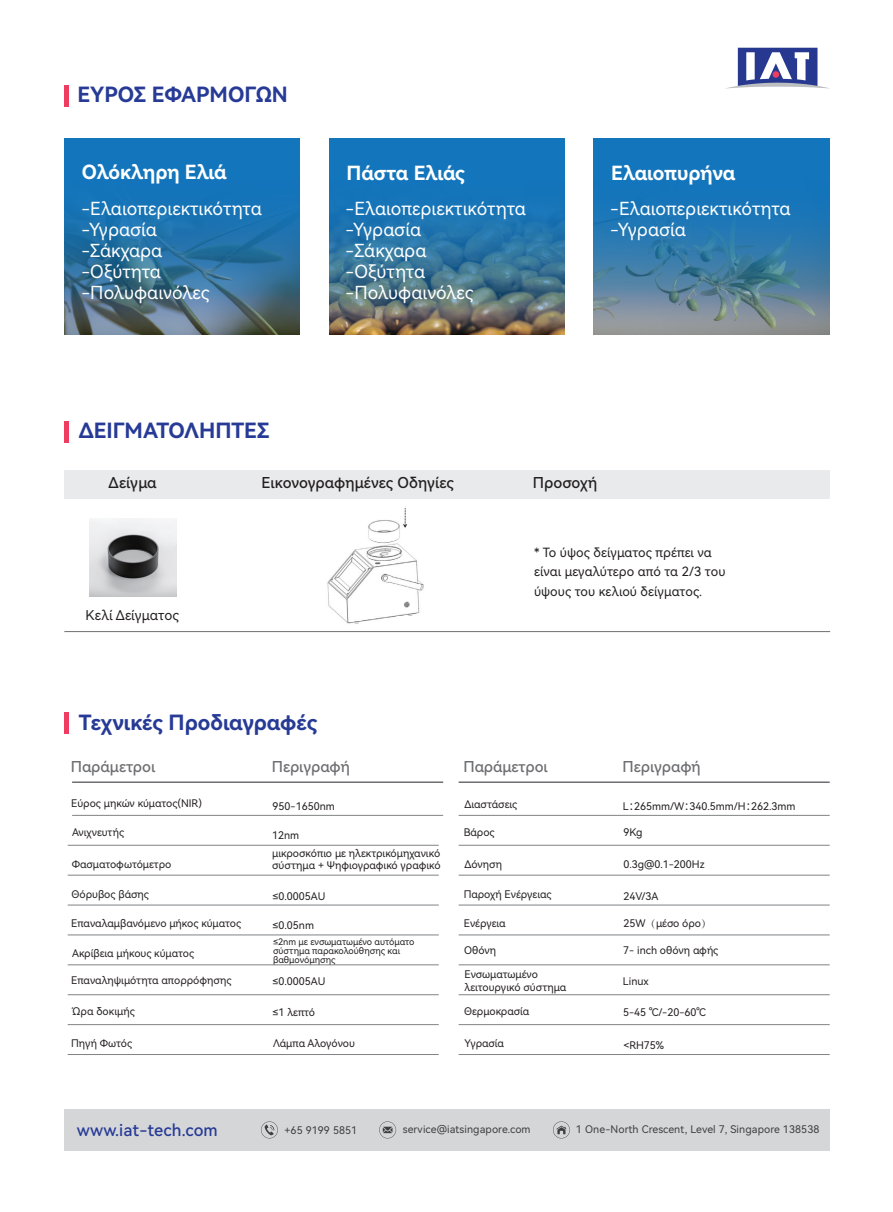
<style>
.page{position:relative;width:893px;height:1212px;background:#fff}
.page>*{position:absolute;margin:0;border:0;box-sizing:border-box;transform-origin:0 0}
.t1{font:21px "Harmony OS Sans Bold";color:#263a96}
.t2{font:19.5px "Harmony OS Sans Bold";color:#fff}
.t3{font:18px/21.1px "Harmony OS Sans";letter-spacing:.005em;color:#fff}
.t4{font:16.5px "Harmony OS Sans Medium";letter-spacing:.01em;color:#263a96}
.t5{font:15px "Harmony OS Sans Medium";color:#6d6e71}
.t6{font:15px "Harmony OS Sans Medium";letter-spacing:.005em;color:#231f20}
.t7{font:13.5px "Harmony OS Sans";letter-spacing:.005em;color:#231f20}
.t8{font:12.75px/19.5px "Harmony OS Sans";letter-spacing:.005em;color:#231f20}
.t9{font:10.5px/12.6px "Harmony OS Sans";color:#231f20}
.t10{font:10.5px "Harmony OS Sans";letter-spacing:.01em;color:#3f3f40}
.t11{font:9px/9px "Harmony OS Sans";color:#231f20}
.s1{font-family:"Source Han Sans CN"}
.s2{font-family:"Adobe Song Std";font-weight:300}
</style>
<div class="page">
<hr style="left:72px;top:781px;width:371px;height:2px;background:#6d6e71">
<hr style="left:459px;top:781px;width:371px;height:2px;background:#6d6e71">
<hr style="left:72px;top:815px;width:371px;height:1px;background:#818386">
<hr style="left:68px;top:845px;width:371px;height:1px;background:#818386">
<hr style="left:459px;top:815px;width:371px;height:1px;background:#818386">
<hr style="left:459px;top:845px;width:371px;height:1px;background:#818386">
<hr style="left:459px;top:875px;width:371px;height:1px;background:#818386">
<hr style="left:68px;top:875px;width:371px;height:1px;background:#818386">
<hr style="left:68px;top:905px;width:371px;height:1px;background:#818386">
<hr style="left:68px;top:935px;width:371px;height:1px;background:#818386">
<hr style="left:459px;top:905px;width:371px;height:1px;background:#818386">
<hr style="left:459px;top:935px;width:371px;height:1px;background:#818386">
<hr style="left:459px;top:964px;width:371px;height:1px;background:#818386">
<hr style="left:68px;top:964px;width:371px;height:1px;background:#818386">
<hr style="left:68px;top:994px;width:371px;height:1px;background:#818386">
<hr style="left:68px;top:1024px;width:371px;height:1px;background:#818386">
<hr style="left:459px;top:994px;width:371px;height:1px;background:#818386">
<hr style="left:459px;top:1024px;width:371px;height:1px;background:#818386">
<hr style="left:459px;top:1054px;width:371px;height:1px;background:#818386">
<hr style="left:68px;top:1054px;width:371px;height:1px;background:#818386">
<div style="left:64px;top:712px;width:5px;height:21px;background:#ee3d60"></div>
<svg style="left:726px;top:48px;width:104px;height:41px"></svg>
<div style="left:64px;top:1109px;width:765px;height:41px;background:#d1d2d4"></div>
<svg style="left:261px;top:1121px;width:17px;height:17px"></svg>
<svg style="left:379px;top:1121px;width:17px;height:17px"></svg>
<svg style="left:553px;top:1121px;width:17px;height:17px"></svg>
<div style="left:64px;top:85px;width:5px;height:22px;background:#ee3d60"></div>
<svg style="left:64px;top:138px;width:236px;height:196px;background:#2a71a1"></svg>
<img style="left:329px;top:138px;width:235px;height:197px">
<svg style="left:594px;top:138px;width:235px;height:197px;background:#387cab"></svg>
<div style="left:64px;top:421px;width:5px;height:22px;background:#ee3d60"></div>
<div style="left:64px;top:470px;width:766px;height:29px;background:#e7e8e9"></div>
<hr style="left:64px;top:631px;width:766px;height:1px;background:#6d6e71">
<img style="left:89px;top:519px;width:87px;height:78px">
<img style="left:327px;top:508px;width:97px;height:116px">
<div style="left:362px;top:502px;width:40px;height:17px;background:#fff"></div>
<h1 class="t1" style="left:77px;top:80px;width:212px">ΕΥΡΟΣ ΕΦΑΡΜΟΓΩΝ</h1>
<h2 class="t2" style="left:82px;top:159px;width:147px">Ολόκληρη Ελιά</h2>
<h2 class="t2" style="left:346px;top:159px;width:120px">Πάστα Ελιάς</h2>
<h3 class="t3" style="left:346px;top:197px;width:182px">-Ελαιοπεριεκτικότητα -Υγρασία<br>-Σάκχαρα<br>-Οξύτητα -Πολυφαινόλες</h3>
<h3 class="t3" style="left:81px;top:197px;width:182px">-Ελαιοπεριεκτικότητα -Υγρασία<br>-Σάκχαρα<br>-Οξύτητα -Πολυφαινόλες</h3>
<h2 class="t2" style="left:611px;top:159px;width:126px">Ελαιοπυρήνα</h2>
<h3 class="t3" style="left:610px;top:197px;width:182px">-Ελαιοπεριεκτικότητα -Υγρασία</h3>
<h1 class="t1" style="left:79px;top:415px;width:192px">ΔΕΙΓΜΑΤΟΛΗΠΤΕΣ</h1>
<h3 class="t6" style="left:261px;top:472px;width:194px">Εικονογραφημένες Οδηγίες</h3>
<h3 class="t6" style="left:533px;top:472px;width:66px">Προσοχή</h3>
<h3 class="t6" style="left:109px;top:472px;width:50px">Δείγμα</h3>
<p class="t7" style="left:86px;top:606px;width:95px">Κελί Δείγματος</p>
<h1 class="t1" style="left:79px;top:708px;width:240px">Τεχνικές Προδιαγραφές</h1>
<p class="t8" style="left:534px;top:542px;width:193px">* Το ύψος δείγματος πρέπει να είναι μεγαλύτερο από τα 2/3 του ύψους του κελιού δείγματος.</p>
<h3 class="t5" style="left:71px;top:756px;width:86px">Παράμετροι</h3>
<h3 class="t5" style="left:272px;top:756px;width:80px">Περιγραφή</h3>
<h3 class="t5" style="left:463px;top:756px;width:86px">Παράμετροι</h3>
<h3 class="t5" style="left:623px;top:756px;width:80px">Περιγραφή</h3>
<p class="t9" style="left:71px;top:797px;width:132px">Εύρος μηκών κύματος(NIR)</p>
<p class="t9" style="left:273px;top:799px;width:64px">950-1650nm</p>
<p class="t9" style="left:464px;top:797px;width:54px">Διαστάσεις</p>
<p class="t9" style="left:623px;top:799px;width:174px">L<span class="s1">：</span>265mm/W<span class="s1">：</span>340.5mm/H<span class="s1">：</span>262.3mm</p>
<p class="t9" style="left:72px;top:826px;width:54px">Ανιχνευτής</p>
<p class="t9" style="left:272px;top:828px;width:29px">12nm</p>
<p class="t9" style="left:464px;top:826px;width:32px">Βάρος</p>
<p class="t9" style="left:623px;top:826px;width:21px">9Kg</p>
<p class="t9" style="left:272px;top:846px;width:170px">μικροσκόπιο με ηλεκτρικόμηχανικό σύστημα + Ψηφιογραφικό γραφικό</p>
<p class="t9" style="left:72px;top:857px;width:101px">Φασματοφωτόμετρο</p>
<p class="t9" style="left:464px;top:857px;width:39px">Δόνηση</p>
<p class="t9" style="left:623px;top:858px;width:83px">0.3g@0.1-200Hz</p>
<p class="t9" style="left:72px;top:887px;width:79px">Θόρυβος βάσης</p>
<p class="t9" style="left:273px;top:889px;width:54px">≤0.0005AU</p>
<p class="t9" style="left:464px;top:887px;width:89px">Παροχή Ενέργειας</p>
<p class="t9" style="left:623px;top:889px;width:37px">24V/3A</p>
<p class="t9" style="left:71px;top:916px;width:171px">Επαναλαμβανόμενο μήκος κύματος</p>
<p class="t9" style="left:273px;top:918px;width:43px">≤0.05nm</p>
<p class="t9" style="left:464px;top:916px;width:43px">Ενέργεια</p>
<p class="t9" style="left:623px;top:916px;width:90px">25W<span class="s2">（</span>μέσο όρο<span class="s2">）</span></p>
<p class="t11" style="left:273px;top:936px;width:143px">≤2nm με ενσωματωμένο αυτόματο σύστημα παρακολούθησης και βαθμονόμησης</p>
<p class="t9" style="left:72px;top:947px;width:124px">Ακρίβεια μήκους κύματος</p>
<p class="t9" style="left:464px;top:943px;width:33px">Οθόνη</p>
<p class="t9" style="left:623px;top:943px;width:97px">7- inch οθόνη αφής</p>
<p class="t9" style="left:71px;top:974px;width:162px">Επαναληψιμότητα απορρόφησης</p>
<p class="t9" style="left:273px;top:975px;width:54px">≤0.0005AU</p>
<p class="t9" style="left:465px;top:967px;width:103px">Ενσωματωμένο λειτουργικό σύστημα</p>
<p class="t9" style="left:623px;top:975px;width:27px">Linux</p>
<p class="t9" style="left:72px;top:1004px;width:64px">Ώρα δοκιμής</p>
<p class="t9" style="left:273px;top:1005px;width:44px">≤1 λεπτό</p>
<p class="t9" style="left:464px;top:1004px;width:67px">Θερμοκρασία</p>
<p class="t9" style="left:623px;top:1006px;width:84px">5-45 ℃/-20-60℃</p>
<p class="t9" style="left:71px;top:1036px;width:63px">Πηγή Φωτός</p>
<p class="t9" style="left:273px;top:1036px;width:83px">Λάμπα Αλογόνου</p>
<p class="t9" style="left:465px;top:1036px;width:41px">Υγρασία</p>
<p class="t9" style="left:623px;top:1038px;width:42px">&lt;RH75%</p>
<h3 class="t4" style="left:77px;top:1118px;width:142px">www.iat-tech.com</h3>
<p class="t10" style="left:284px;top:1123px;width:74px">+65 9199 5851</p>
<p class="t10" style="left:403px;top:1121px;width:129px">service@iatsingapore.com</p>
<p class="t10" style="left:576px;top:1121px;width:245px">1 One-North Crescent, Level 7, Singapore 138538</p>
</div>
